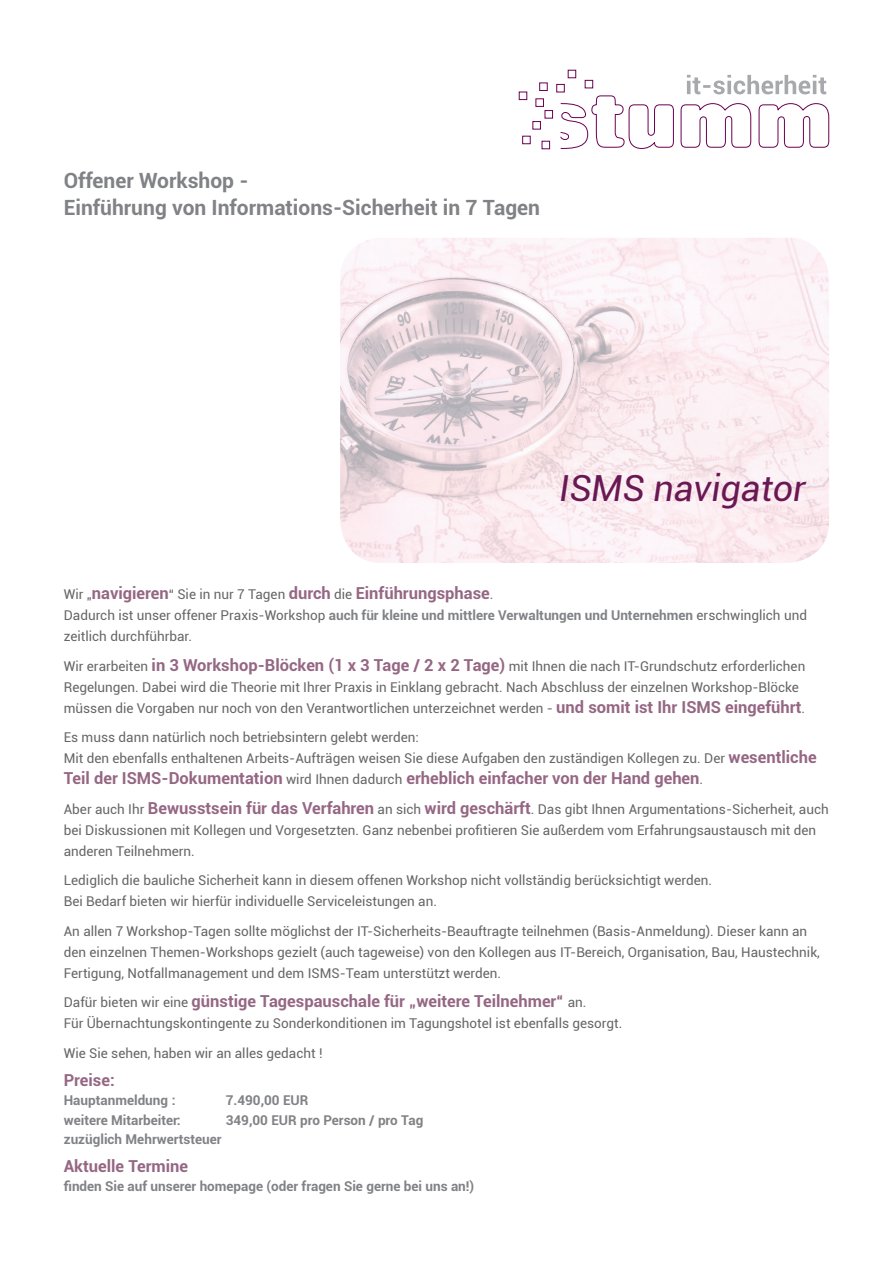
<style>
.page{position:relative;width:893px;height:1263px;background:#fff}
.page>*{position:absolute;margin:0;border:0;box-sizing:border-box;transform-origin:0 0}
.t1{font:italic 36px "Roboto";color:#6a1854}
.t2{font:700 21px/27px "Roboto";color:#808285}
.t3{font:700 16.5px "Roboto";color:#956784}
.t4{font:13.5px/21px "Roboto";color:#666}
.t5{font:700 13.5px "Roboto";color:#808285}
.s1{font-weight:400;font-size:13.5px;color:#666}
.s2{font-weight:700;color:#808285}
.s3{font-weight:700;font-size:16.5px;color:#956784}
</style>
<div class="page">
<div style="left:519px;top:92px;width:8px;height:8px;border:1px solid #6b0052"></div>
<div style="left:539px;top:82px;width:9px;height:9px;background:#fff;border:1px solid #6b0052"></div>
<div style="left:556px;top:84px;width:9px;height:8px;background:#fff;border:1px solid #6b0052"></div>
<div style="left:544px;top:110px;width:9px;height:9px;background:#fff;border:1px solid #6b0052"></div>
<div style="left:535px;top:98px;width:9px;height:9px;background:#fff;border:1px solid #6b0052"></div>
<div style="left:532px;top:121px;width:9px;height:9px;background:#fff;border:1px solid #6b0052"></div>
<div style="left:522px;top:136px;width:9px;height:8px;background:#fff;border:1px solid #6b0052"></div>
<div style="left:542px;top:141px;width:8px;height:8px;border:1px solid #6b0052"></div>
<svg style="left:560px;top:75px;width:269px;height:74px"></svg>
<img style="left:340px;top:238px;width:489px;height:325px">
<h2 class="t2" style="left:64px;top:166px;width:478px">Offener Workshop -<br>Einführung von Informations-Sicherheit in 7 Tagen</h2>
<h1 class="t1" style="left:559px;top:463px;width:248px">ISMS navigator</h1>
<p class="t3" style="left:64px;top:582px;width:431px"><span class="s1">Wir „</span>navigieren<span class="s1">“ Sie in nur 7 Tagen</span> durch <span class="s1">die</span> Einführungsphase<span class="s1">.</span></p>
<p class="t4" style="left:64px;top:604px;width:745px">Dadurch ist unser offener Praxis-Workshop <span class="s2">auch für kleine und mittlere Verwaltungen und Unternehmen</span> erschwinglich und zeitlich durchführbar.</p>
<p class="t4" style="left:64px;top:655px;width:743px">Wir erarbeiten <span class="s3">in 3 Workshop-Blöcken (1 x 3 Tage / 2 x 2 Tage)</span> mit Ihnen die nach IT-Grundschutz erforderlichen<br>Regelungen. Dabei wird die Theorie mit Ihrer Praxis in Einklang gebracht. Nach Abschluss der einzelnen Workshop-Blöcke müssen die Vorgaben nur noch von den Verantwortlichen unterzeichnet werden - <span class="s3">und somit ist Ihr ISMS eingeführt</span>.</p>
<p class="t4" style="left:64px;top:726px;width:754px">Es muss dann natürlich noch betriebsintern gelebt werden:<br>Mit den ebenfalls enthaltenen Arbeits-Aufträgen weisen Sie diese Aufgaben den zuständigen Kollegen zu. Der <span class="s3">wesentliche</span></p>
<p class="t3" style="left:64px;top:767px;width:641px">Teil der ISMS-Dokumentation <span class="s1">wird Ihnen dadurch</span> erheblich einfacher von der Hand gehen<span class="s1">.</span></p>
<p class="t4" style="left:64px;top:798px;width:766px">Aber auch Ihr <span class="s3">Bewusstsein für das Verfahren</span> an sich <span class="s3">wird geschärft</span>. Das gibt Ihnen Argumentations-Sicherheit, auch bei Diskussionen mit Kollegen und Vorgesetzten. Ganz nebenbei profitieren Sie außerdem vom Erfahrungsaustausch mit den anderen Teilnehmern.</p>
<p class="t4" style="left:64px;top:869px;width:650px">Lediglich die bauliche Sicherheit kann in diesem offenen Workshop nicht vollständig berücksichtigt werden.<br>Bei Bedarf bieten wir hierfür individuelle Serviceleistungen an.</p>
<p class="t4" style="left:64px;top:920px;width:758px">An allen 7 Workshop-Tagen sollte möglichst der IT-Sicherheits-Beauftragte teilnehmen (Basis-Anmeldung). Dieser kann an den einzelnen Themen-Workshops gezielt (auch tageweise) von den Kollegen aus IT-Bereich, Organisation, Bau, Haustechnik,<br>Fertigung, Notfallmanagement und dem ISMS-Team unterstützt werden.</p>
<p class="t3" style="left:64px;top:990px;width:524px"><span class="s1">Dafür bieten wir eine</span> günstige Tagespauschale für „weitere Teilnehmer“ <span class="s1">an.</span></p>
<p class="t4" style="left:64px;top:1008px;width:560px;line-height:29.5px">Für Übernachtungskontingente zu Sonderkonditionen im Tagungshotel ist ebenfalls gesorgt.<br>Wie Sie sehen, haben wir an alles gedacht !</p>
<p class="t3" style="left:64px;top:1068px;width:53px">Preise:</p>
<p class="t5" style="left:64px;top:1091px;width:113px">Hauptanmeldung :</p>
<p class="t5" style="left:226px;top:1091px;width:84px">7.490,00 EUR</p>
<p class="t5" style="left:64px;top:1110px;width:118px">weitere Mitarbeiter:</p>
<p class="t5" style="left:226px;top:1110px;width:199px">349,00 EUR pro Person / pro Tag</p>
<p class="t5" style="left:64px;top:1130px;width:159px">zuzüglich Mehrwertsteuer</p>
<p class="t3" style="left:64px;top:1154px;width:126px">Aktuelle Termine</p>
<p class="t5" style="left:64px;top:1177px;width:412px">finden Sie auf unserer homepage (oder fragen Sie gerne bei uns an!)</p>
</div>
